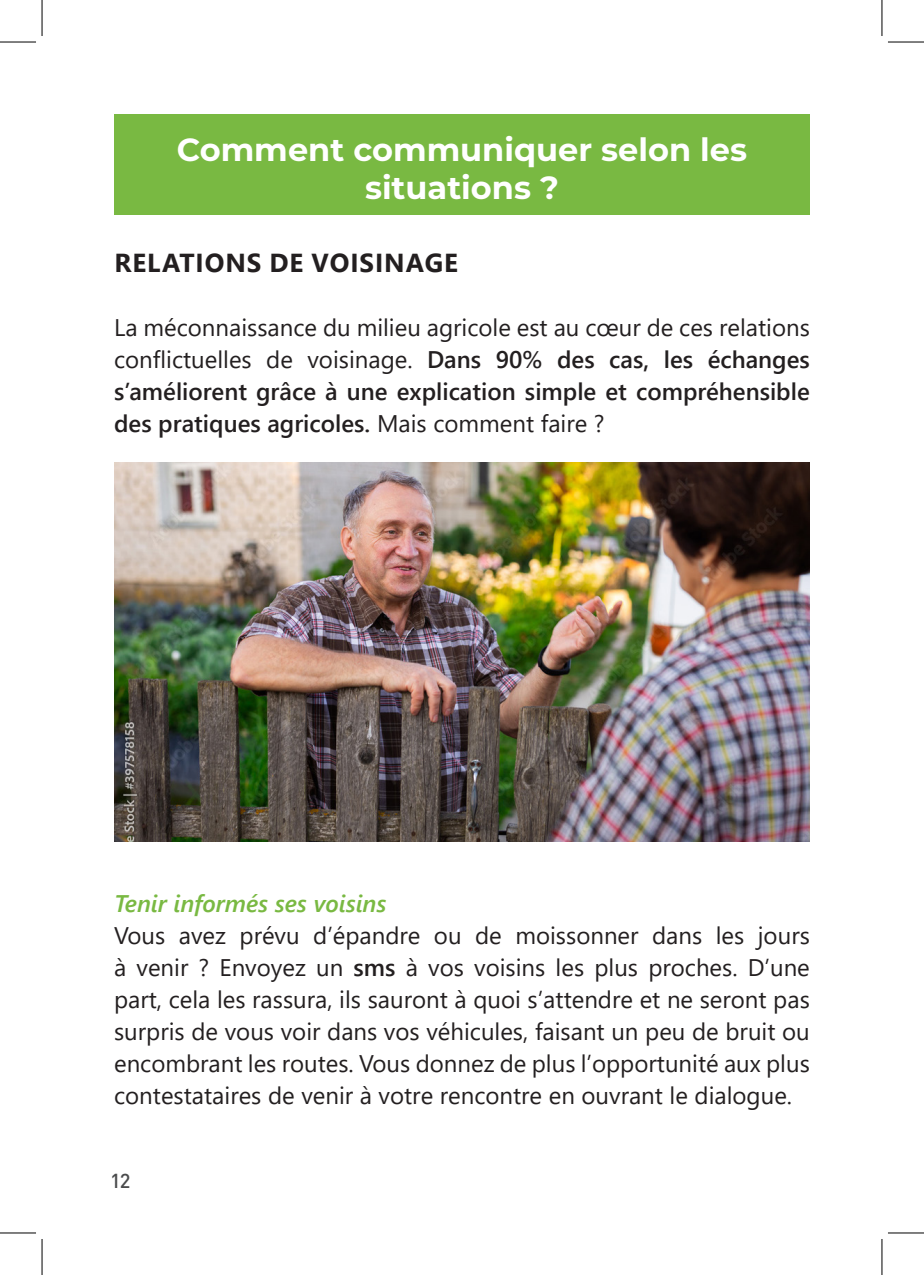
<style>
.page{position:relative;width:924px;height:1275px;background:#fff}
.page>*{position:absolute;margin:0;border:0;box-sizing:border-box;transform-origin:0 0}
.t1{font:700 32px/38.4px "Montserrat";color:#fff;text-align:center}
.t2{font:700 26px "Segoe UI";letter-spacing:.035em;color:#231f20}
.t3{font:24px/32px "Segoe UI";color:#231f20;text-align:justify}
.t4{font:600 24px/32px "Segoe UI";color:#231f20;text-align:justify}
.t5{font:italic 600 24px "Segoe UI";color:#79b942}
.t6{font:500 20px "DIN Pro";color:#4a4b4c}
.s1{font-weight:400}
.s2{font-weight:600}
</style>
<div class="page">
<div style="left:114px;top:114px;width:695px;height:101px;background:#79b942"></div>
<img style="left:114px;top:463px;width:695px;height:378px">
<hr style="left:0;top:42px;width:36px;height:1px;background:#000">
<hr style="left:887px;top:42px;width:36px;height:1px;background:#000">
<hr style="left:0;top:1232px;width:36px;height:1px;background:#000">
<hr style="left:887px;top:1232px;width:36px;height:1px;background:#000">
<hr style="left:42px;top:0;width:1px;height:36px;background:#000">
<hr style="left:42px;top:1239px;width:1px;height:36px;background:#000">
<hr style="left:881px;top:0;width:1px;height:36px;background:#000">
<hr style="left:881px;top:1239px;width:1px;height:36px;background:#000">
<p class="t1" style="left:177px;top:129px;width:571px">Comment communiquer selon les situations ?</p>
<p class="t2" style="left:114px;top:238px;width:345px">RELATIONS DE VOISINAGE</p>
<p class="t4" style="left:114px;top:309px;width:697px"><span class="s1">La méconnaissance du milieu agricole est au cœur de ces relations conflictuelles de voisinage.</span> Dans 90% des cas, les échanges s’améliorent grâce à une explication simple et compréhensible des pratiques agricoles. <span class="s1">Mais comment faire ?</span></p>
<p class="t5" style="left:114px;top:881px;width:274px">Tenir informés ses voisins</p>
<p class="t3" style="left:114px;top:917px;width:697px">Vous avez prévu d’épandre ou de moissonner dans les jours à venir ? Envoyez un <span class="s2">sms</span> à vos voisins les plus proches. D’une part, cela les rassura, ils sauront à quoi s’attendre et ne seront pas surpris de vous voir dans vos véhicules, faisant un peu de bruit ou encombrant les routes. Vous donnez de plus l’opportunité aux plus contestataires de venir à votre rencontre en ouvrant le dialogue.</p>
<p class="t6" style="left:110px;top:1166px;width:22px">12</p>
</div>
